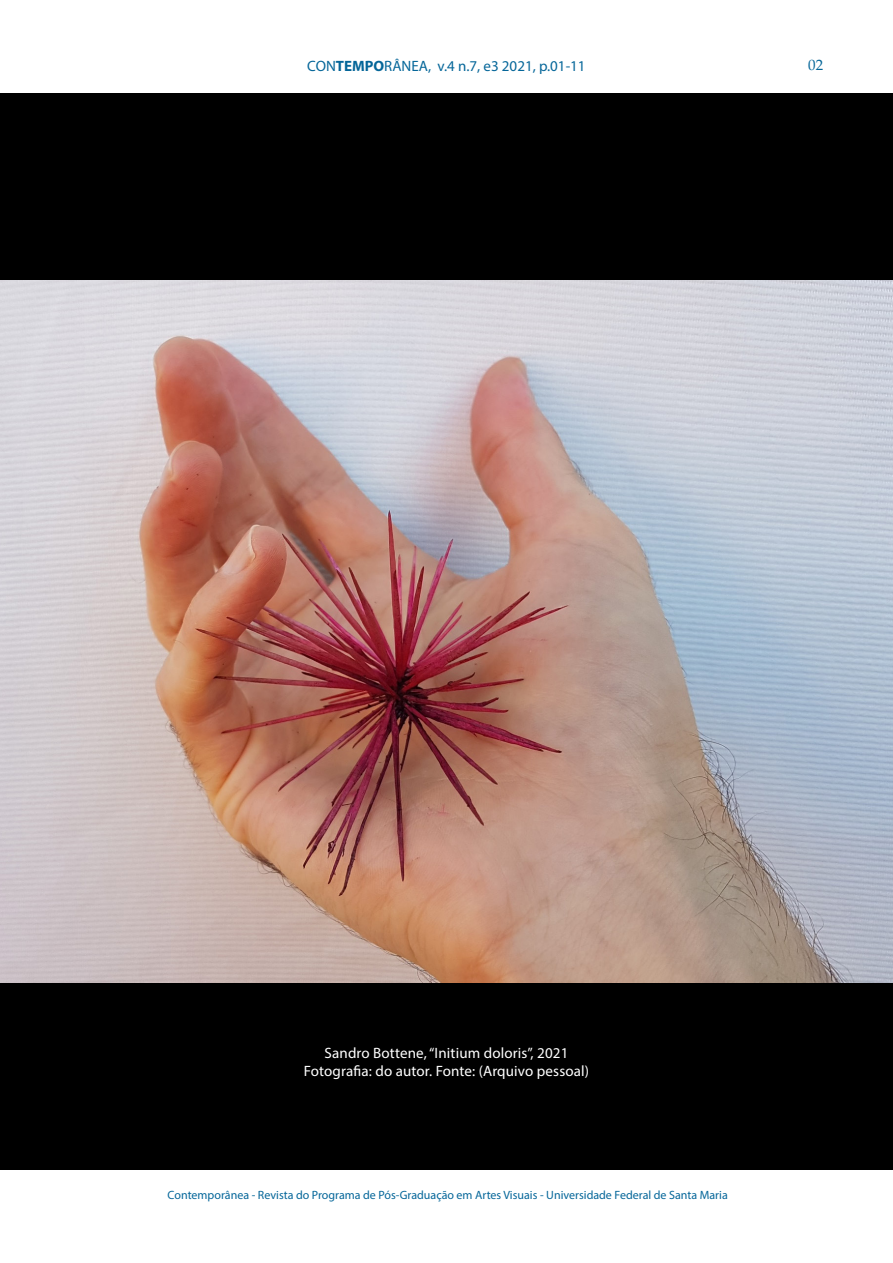
<style>
.page{position:relative;width:893px;height:1263px;background:#fff}
.page>*{position:absolute;margin:0;border:0;box-sizing:border-box;transform-origin:0 0}
.LegendaFIGURA{font:15px "Myriad Pro";letter-spacing:.01em;color:#fff}
.t1{font:15px "Myriad Pro";color:#056699}
.Numeracao{font:15px "Palatino Linotype";color:#056699}
.t2{font:12px "Myriad Pro";color:#056699}
.s1{font-weight:700}
</style>
<div class="page">
<div style="left:0;top:94px;width:893px;height:1075px;background:#000"></div>
<img style="left:0;top:280px;width:893px;height:702px">
<p class="t1" style="left:307px;top:57px;width:280px">CON<span class="s1">TEMPO</span>RÂNEA, v.4 n.7, e3 2021, p.01-11</p>
<p class="Numeracao" style="left:808px;top:54px;width:16px">02</p>
<p class="LegendaFIGURA" style="left:325px;top:1044px;width:245px">Sandro Bottene, “Initium doloris”, 2021</p>
<p class="LegendaFIGURA" style="left:304px;top:1062px;width:287px">Fotografia: do autor. Fonte: (Arquivo pessoal)</p>
<p class="t2" style="left:168px;top:1187px;width:562px">Contemporânea - Revista do Programa de Pós-Graduação em Artes Visuais - Universidade Federal de Santa Maria</p>
</div>
